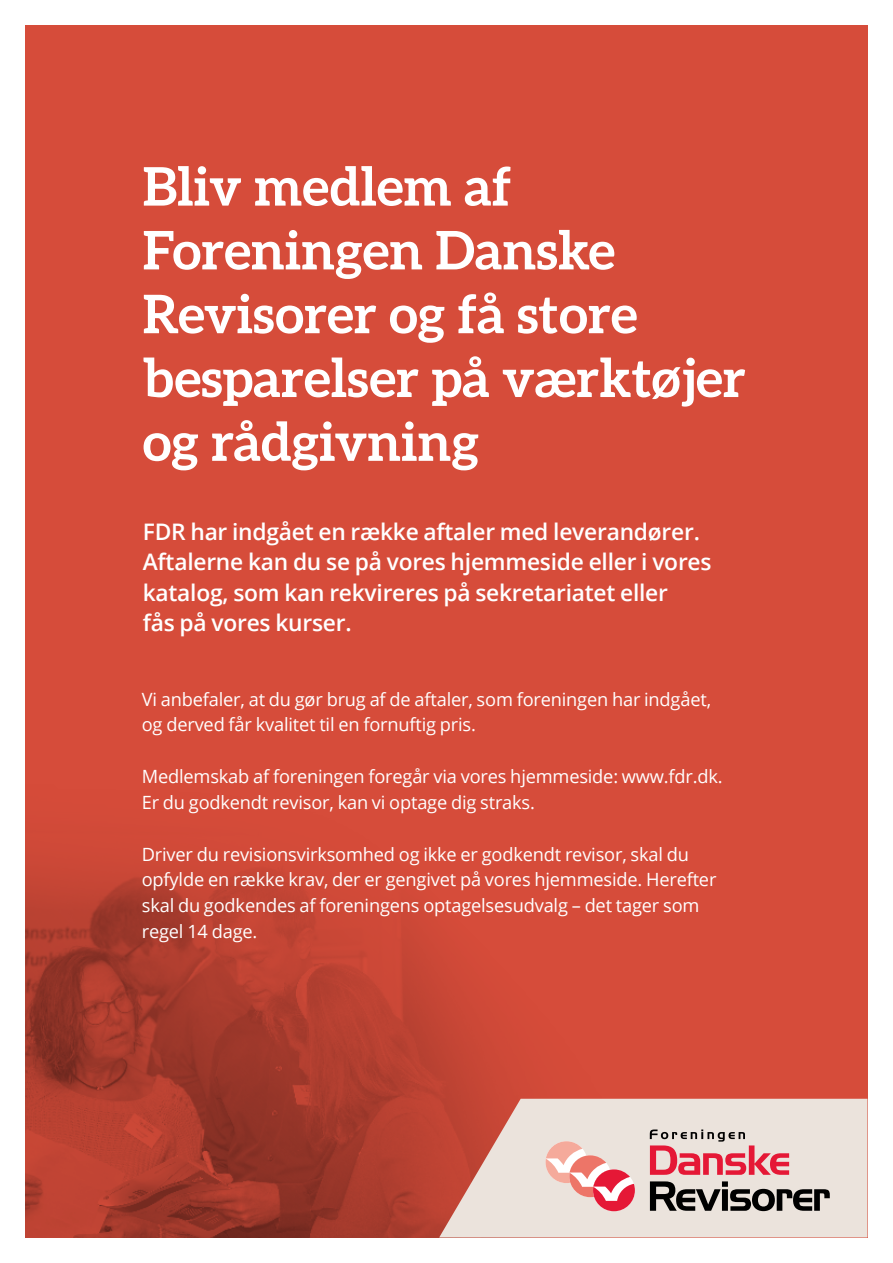
<style>
.page{position:relative;width:893px;height:1263px;background:#fff}
.page>*{position:absolute;margin:0;border:0;box-sizing:border-box;transform-origin:0 0}
.t1{font:700 53.1px/63.8px "Aleo";color:#fff}
.t2{font:600 22.8px/30.3px "Open Sans";letter-spacing:-.01em;color:#fff}
.t3{font:18.3px/25.8px "Open Sans";letter-spacing:-.01em;color:#fff}
</style>
<div class="page">
<div style="left:26px;top:26px;width:841px;height:1073px;background:#d64c3a"></div>
<img style="left:26px;top:767px;width:667px;height:470px">
<svg style="left:439px;top:1099px;width:428px;height:138px;background:#e5ccc4"></svg>
<svg style="left:545px;top:1141px;width:90px;height:70px;background:#eeb4b2"></svg>
<svg style="left:650px;top:1181px;width:180px;height:30px;background:#827e7a"></svg>
<svg style="left:650px;top:1129px;width:139px;height:46px;background:#de999e"></svg>
<h1 class="t1" style="left:143px;top:158px;width:605px">Bliv medlem af<br>Foreningen Danske<br>Revisorer og få store besparelser på værktøjer og rådgivning</h1>
<p class="t2" style="left:143px;top:518px;width:570px">FDR har indgået en række aftaler med leverandører.<br>Aftalerne kan du se på vores hjemmeside eller i vores katalog, som kan rekvireres på sekretariatet eller<br>fås på vores kurser.</p>
<p class="t3" style="left:142px;top:687px;width:571px">Vi anbefaler, at du gør brug af de aftaler, som foreningen har indgået, og derved får kvalitet til en fornuftig pris.</p>
<p class="t3" style="left:142px;top:765px;width:582px">Medlemskab af foreningen foregår via vores hjemmeside: www.fdr.dk.<br>Er du godkendt revisor, kan vi optage dig straks.</p>
<p class="t3" style="left:142px;top:842px;width:576px">Driver du revisionsvirksomhed og ikke er godkendt revisor, skal du opfylde en række krav, der er gengivet på vores hjemmeside. Herefter skal du godkendes af foreningens optagelsesudvalg – det tager som regel 14 dage.</p>
</div>
